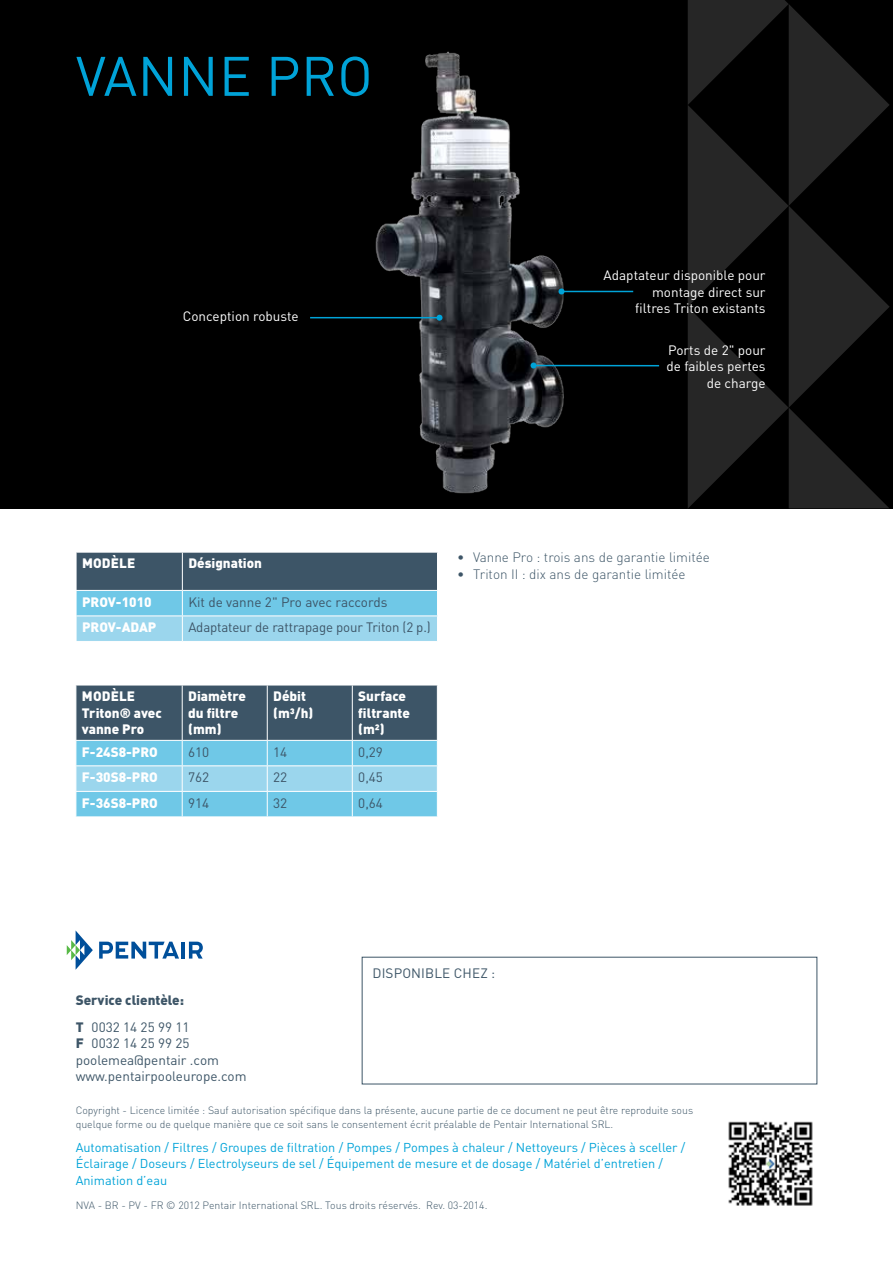
<style>
.page{position:relative;width:893px;height:1263px;background:#fff}
.page>*{position:absolute;margin:0;border:0;box-sizing:border-box;transform-origin:0 0}
.t1{font:54.75px "DIN Pro";letter-spacing:.01em;color:#00a3d8}
.t2{font:13.5px/16.5px "DIN Pro";color:#3d5567}
.t3{font:900 13.5px/16.5px "DIN Pro";color:#fff}
.t4{font:13.5px/16.5px "DIN Pro";color:#fff;text-align:right}
.t5{font:300 13.5px "DIN Pro";color:#3d5567}
.t6{font:900 13.5px/27px "DIN Pro";color:#3d5567}
.t7{font:12.75px/16.5px "DIN Pro";color:#00a3d8}
.t8{font:300 10.5px/13.5px "DIN Pro";color:#3d5567}
.s1{font-weight:400}
.s2{font-weight:900}
</style>
<div class="page">
<div style="left:0;top:0;width:893px;height:508px;background:#000"></div>
<svg style="left:688px;top:0;width:202px;height:508px"></svg>
<img style="left:369px;top:51px;width:196px;height:443px">
<hr style="left:310px;top:317px;width:129px;height:1px;background:#00a3d8">
<svg style="left:436px;top:315px;width:6px;height:6px"></svg>
<hr style="left:561px;top:291px;width:72px;height:1px;background:#00a3d8">
<svg style="left:558px;top:288px;width:6px;height:6px"></svg>
<hr style="left:534px;top:365px;width:125px;height:1px;background:#00a3d8">
<svg style="left:531px;top:362px;width:6px;height:6px"></svg>
<svg style="left:76px;top:552px;width:362px;height:89px;background:#6b9eb4"></svg>
<svg style="left:76px;top:685px;width:362px;height:131px;background:#689db4"></svg>
<img style="left:728px;top:1121px;width:85px;height:85px">
<div style="left:362px;top:957px;width:455px;height:127px;border:1px solid #3d5567"></div>
<svg style="left:67px;top:930px;width:26px;height:40px"></svg>
<svg style="left:99px;top:942px;width:80px;height:16px"></svg>
<hr style="left:181px;top:942px;width:4px;height:16px;background:#004f9a">
<svg style="left:189px;top:942px;width:14px;height:16px"></svg>
<h1 class="t1" style="left:76px;top:33px;width:298px">VANNE PRO</h1>
<p class="t4" style="left:183px;top:307px;width:117px">Conception robuste</p>
<p class="t4" style="left:604px;top:266px;width:164px">Adaptateur disponible pour montage direct sur<br>filtres Triton existants</p>
<p class="t4" style="left:667px;top:341px;width:101px">Ports de 2" pour de faibles pertes de charge</p>
<p class="t3" style="left:82px;top:555px;width:55px">Modèle</p>
<p class="t3" style="left:188px;top:555px;width:75px">Désignation</p>
<p class="t3" style="left:82px;top:593px;width:71px">PROV-1010</p>
<p class="t2" style="left:188px;top:593px;width:201px">Kit de vanne 2" Pro avec raccords</p>
<p class="t3" style="left:82px;top:618px;width:76px">PROV-ADAP</p>
<p class="t2" style="left:188px;top:618px;width:244px">Adaptateur de rattrapage pour Triton (2 p.)</p>
<p class="t3" style="left:82px;top:688px;width:81px">Modèle<br>Triton® avec vanne Pro</p>
<p class="t3" style="left:188px;top:688px;width:59px">Diamètre du filtre (mm)</p>
<p class="t3" style="left:273px;top:688px;width:42px">Débit (m³/h)</p>
<p class="t3" style="left:358px;top:688px;width:53px">Surface filtrante (m²)</p>
<p class="t3" style="left:82px;top:743px;width:76px">F-24S8-PRO</p>
<p class="t2" style="left:188px;top:743px;width:23px">610</p>
<p class="t2" style="left:273px;top:743px;width:16px">14</p>
<p class="t2" style="left:358px;top:743px;width:26px">0,29</p>
<p class="t3" style="left:82px;top:768px;width:76px">F-30S8-PRO</p>
<p class="t2" style="left:188px;top:768px;width:23px">762</p>
<p class="t2" style="left:273px;top:768px;width:16px">22</p>
<p class="t2" style="left:358px;top:768px;width:26px">0,45</p>
<p class="t3" style="left:82px;top:794px;width:76px">F-36S8-PRO</p>
<p class="t2" style="left:188px;top:794px;width:23px">914</p>
<p class="t2" style="left:273px;top:794px;width:16px">32</p>
<p class="t2" style="left:358px;top:794px;width:26px">0,64</p>
<p class="t5" style="left:457px;top:548px;width:254px">• Vanne Pro : trois ans de garantie limitée</p>
<p class="t5" style="left:457px;top:564px;width:230px">• Triton II : dix ans de garantie limitée</p>
<p class="t2" style="left:372px;top:964px;width:124px">Disponible chez :</p>
<p class="t6" style="left:76px;top:986px;width:115px">Service clientèle:<br>T <span class="s1">0032 14 25 99 11</span></p>
<p class="t2" style="left:76px;top:1034px;width:172px"><span class="s2">F</span> 0032 14 25 99 25 poolemea@pentair .com www.pentairpooleurope.com</p>
<p class="t8" style="left:76px;top:1103px;width:619px">Copyright - Licence limitée : Sauf autorisation spécifique dans la présente, aucune partie de ce document ne peut être reproduite sous quelque forme ou de quelque manière que ce soit sans le consentement écrit préalable de Pentair I nternational SRL.</p>
<p class="t7" style="left:76px;top:1138px;width:611px">Automatisation / Filtres / Groupes de filtration / Pompes / Pompes à chaleur / N ettoyeurs / Pièces à sceller /<br>Éclairage / Doseurs / Electrolyseurs de sel / Équipement de mesure et de dosage / Matériel d’entretien /<br>Animation d’eau</p>
<p class="t8" style="left:76px;top:1198px;width:413px">NVA - BR - PV - FR © 2012 Pentair I nternational SRL. Tous droits réservés. Rev. 03-2014.</p>
</div>
